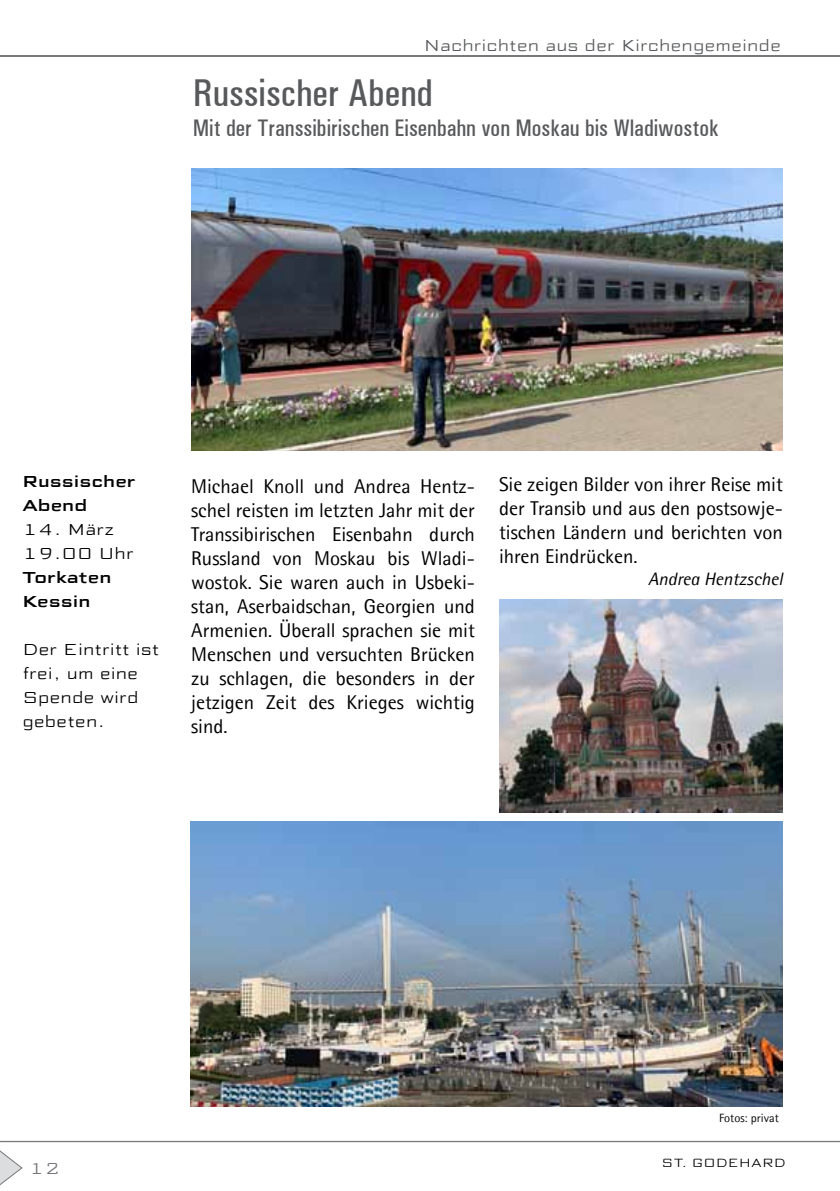
<style>
.page{position:relative;width:840px;height:1191px;background:#fff}
.page>*{position:absolute;margin:0;border:0;box-sizing:border-box;transform-origin:0 0}
.t1{font:500 condensed 38.8px "Univers";color:#58595b}
.t2{font:500 condensed 24px "Univers";color:#58595b}
.t3{font:20px/24px "Agfa Rotis Semisans";color:#000;text-align:justify}
.t4{font:italic 18px "Agfa Rotis Semisans";color:#000}
.t5{font:300 16px/24px "Morris Sans Com";color:#000}
.t6{font:300 16px "Morris Sans Com";color:#58595b}
.t7{font:500 16px/24px "Morris Sans Com";color:#000}
.t8{font:300 16px "Morris Sans Com";color:#77787b}
.t9{font:12px "Agfa Rotis Semisans";color:#0a0a0b}
.t10{font:300 12px "Morris Sans Com";color:#000}
</style>
<div class="page">
<svg style="left:0;top:1140px;width:839px;height:46px"></svg>
<hr style="left:0;top:56px;width:839px;height:1px;background:#77787b">
<img style="left:499px;top:600px;width:283px;height:212px">
<img style="left:191px;top:168px;width:591px;height:282px">
<img style="left:190px;top:822px;width:591px;height:284px">
<p class="t6" style="left:423px;top:34px;width:358px">Nachrichten aus der Kirchengemeinde</p>
<h1 class="t1" style="left:193px;top:71px;width:241px">Russischer Abend</h1>
<p class="t2" style="left:193px;top:114px;width:527px">Mit der Transsibirischen Eisenbahn von Moskau bis Wladiwostok</p>
<p class="t7" style="left:22px;top:469px;width:115px">Russischer<br>Abend</p>
<p class="t5" style="left:22px;top:516px;width:113px">14. März<br>19.00 Uhr</p>
<p class="t7" style="left:22px;top:565px;width:91px">Torkaten<br>Kessin</p>
<p class="t5" style="left:22px;top:636px;width:138px">Der E intritt ist frei, um eine<br>Spende wird gebeten.</p>
<p class="t3" style="left:191px;top:474px;width:285px">Michael Knoll und Andrea Hentz&shy;schel reisten im letzten Jahr mit der Transsibirischen Eisenbahn durch Russland von Moskau bis Wladi&shy;wostok. Sie waren auch in Usbeki&shy;stan, Aserbaidschan, Georgien und Armenien. Überall sprachen sie mit Menschen und versuchten Brücken zu schlagen, die besonders in der jetzigen Zeit des Krieges wichtig sind.</p>
<p class="t3" style="left:498px;top:472px;width:285px">Sie zeigen Bilder von ihrer Reise mit der Transib und aus den postsowje&shy;tischen Ländern und berichten von ihren Eindrücken.</p>
<p class="t4" style="left:647px;top:567px;width:136px">Andrea Hentzschel</p>
<p class="t8" style="left:29px;top:1157px;width:33px">12</p>
<p class="t9" style="left:718px;top:1110px;width:61px">Fotos: privat</p>
<p class="t10" style="left:661px;top:1154px;width:125px">St. Godehard</p>
</div>
